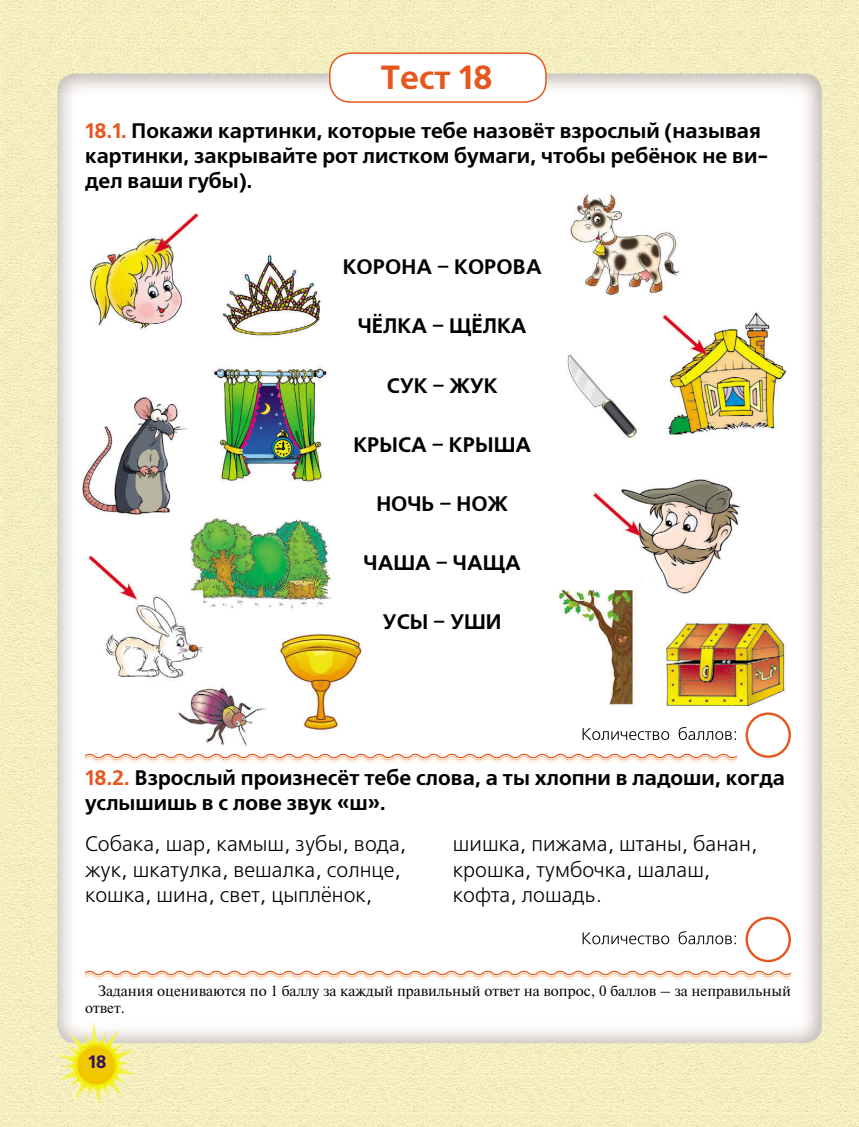
<style>
.page{position:relative;width:859px;height:1127px;background:#fff}
.page>*{position:absolute;margin:0;border:0;box-sizing:border-box;transform-origin:0 0}
.t1{font:700 33.45px "Free Set C";color:#e6571e}
.t2{font:700 21px/25.2px "Free Set C";color:#000}
.t3{font:21px/25.2px "Free Set C";color:#000}
.t4{font:700 18px "Free Set C";color:#2d1261}
.t5{font:15px/16.5px "Newton";color:#000}
.s1{color:#e6571e}
</style>
<div class="page">
<img style="left:0;top:0;width:859px;height:1127px">
<img style="left:83px;top:192px;width:706px;height:553px">
<div style="left:330px;top:53px;width:216px;height:49px;background:#fff;border-radius:21px"></div>
<div style="left:329px;top:52px;width:218px;height:51px;border:2px solid #e6571e;border-radius:21px"></div>
<svg style="left:83px;top:969px;width:710px;height:12px"></svg>
<svg style="left:583px;top:931px;width:153px;height:13px"></svg>
<div style="left:745px;top:917px;width:46px;height:45px;border:2px solid #e6571e;border-radius:50%"></div>
<svg style="left:583px;top:727px;width:153px;height:13px"></svg>
<div style="left:745px;top:712px;width:46px;height:46px;border:2px solid #e6571e;border-radius:50%"></div>
<svg style="left:83px;top:752px;width:656px;height:12px"></svg>
<h1 class="t1" style="left:381px;top:64px;width:114px">Тест 18</h1>
<p class="t2" style="left:85px;top:120px;width:685px"><span class="s1">18.1.</span> Покажи картинки, которые тебе назовёт взрослый (называя картинки, закрывайте рот листком бумаги, чтобы ребёнок не ви&shy;дел ваши губы).</p>
<p class="t2" style="left:343px;top:256px;width:201px">КОРОНА – КОРОВА</p>
<p class="t2" style="left:358px;top:315px;width:170px">ЧЁЛКА – ЩЁЛКА</p>
<p class="t2" style="left:387px;top:374px;width:113px">СУК – ЖУК</p>
<p class="t2" style="left:353px;top:433px;width:179px">КРЫСА – КРЫША</p>
<p class="t2" style="left:376px;top:493px;width:133px">НОЧЬ – НОЖ</p>
<p class="t2" style="left:364px;top:552px;width:159px">ЧАША – ЧАЩА</p>
<p class="t2" style="left:383px;top:611px;width:120px">УСЫ – УШИ</p>
<p class="t2" style="left:85px;top:766px;width:701px"><span class="s1">18.2.</span> Взрослый произнесёт тебе слова, а ты хлопни в ладоши, когда услышишь в с лове звук «ш».</p>
<p class="t3" style="left:85px;top:833px;width:323px">Собака, шар, камыш, зубы, вода, жук, шкатулка, вешалка, солнце, кошка, шина, свет, цыплёнок,</p>
<p class="t3" style="left:453px;top:833px;width:306px">шишка, пижама, штаны, банан, крошка, тумбочка, шалаш, кофта, лошадь.</p>
<p class="t5" style="left:85px;top:984px;width:707px;text-indent:13px">Задания оцениваются по 1 баллу за каждый правильный ответ на вопрос, 0 баллов – за неправильный ответ.</p>
<p class="t4" style="left:88px;top:1054px;width:20px">18</p>
</div>
